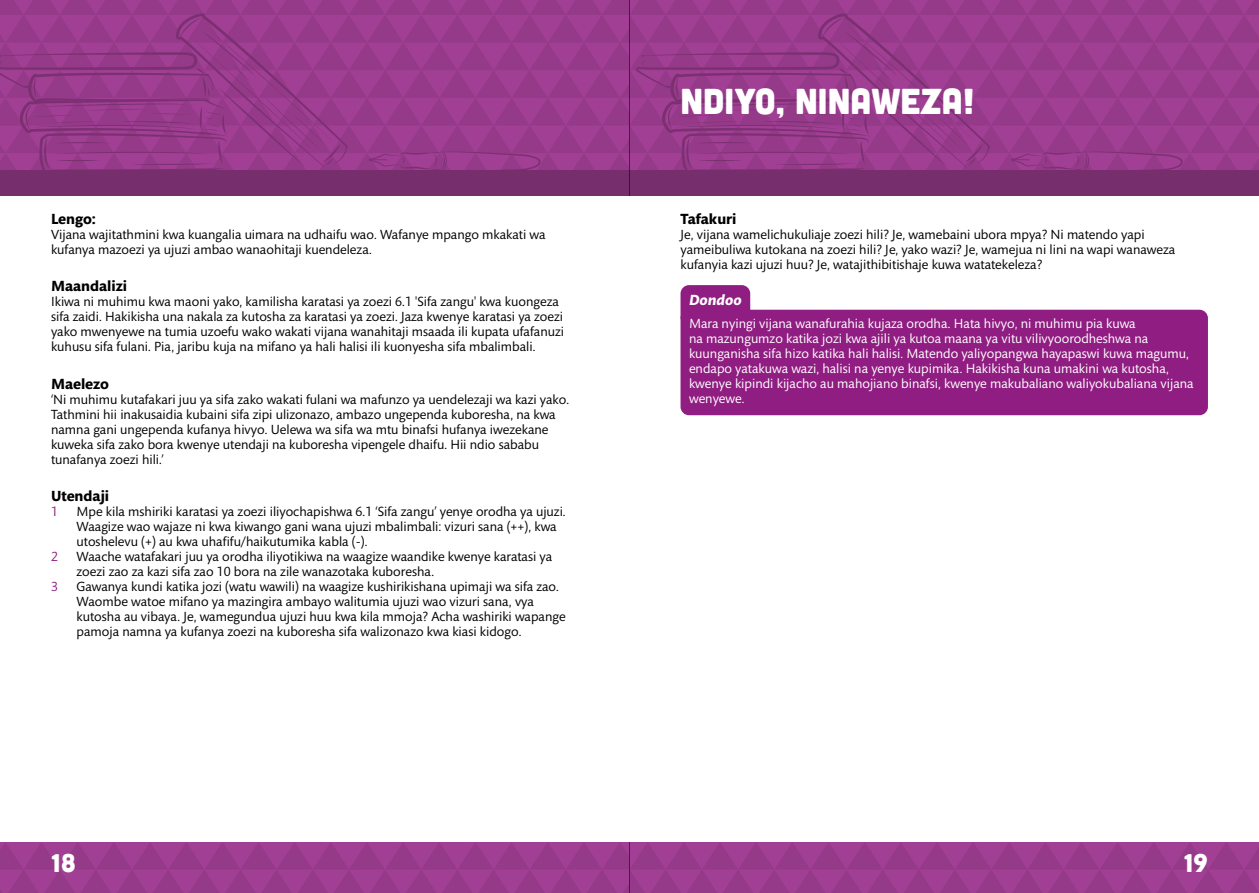
<style>
.page{position:relative;width:1259px;height:893px;background:#fff}
.page>*{position:absolute;margin:0;border:0;box-sizing:border-box;transform-origin:0 0}
.t1{font:36px "Cubano";color:#fff}
.t2{font:25.5px "Cubano";color:#fff}
.t3{font:700 15px "Mundo Sans Std";color:#000}
.t4{font:italic 700 15px "Mundo Sans Std";color:#fff}
.t5{font:13.5px/15px "Mundo Sans Std";color:#000}
.t6{font:13.5px/15px "Mundo Sans Std";color:#fff}
.t7{font:13.5px "Mundo Sans Std";color:#901d81}
</style>
<div class="page">
<svg style="left:629px;top:0;width:630px;height:196px;background:#913785"></svg>
<svg style="left:0;top:0;width:629px;height:196px;background:#933988"></svg>
<div style="left:0;top:842px;width:629px;height:51px;background:#9e3e91"></div>
<div style="left:629px;top:842px;width:630px;height:51px;background:#9e3e92"></div>
<div style="left:680px;top:285px;width:70px;height:41px;background:#901d81;border-radius:9px"></div>
<div style="left:680px;top:310px;width:528px;height:105px;background:#901d81;border-radius:9px"></div>
<p class="t3" style="left:51px;top:210px;width:46px">Lengo:</p>
<p class="t5" style="left:51px;top:227px;width:496px">Vijana wajitathmini kwa kuangalia uimara na udhaifu wao. Wafanye mpango mkakati wa kufanya mazoezi ya ujuzi ambao wanaohitaji kuendeleza.</p>
<p class="t3" style="left:51px;top:278px;width:77px">Maandalizi</p>
<p class="t5" style="left:51px;top:294px;width:514px">Ikiwa ni muhimu kwa maoni yako, kamilisha karatasi ya zoezi 6.1 'Sifa zangu' kwa kuongeza sifa zaidi. Hakikisha una nakala za kutosha za karatasi ya zoezi. Jaza kwenye karatasi ya zoezi yako mwenyewe na tumia uzoefu wako wakati vijana wanahitaji msaada ili kupata ufafanuzi kuhusu sifa fulani. Pia, jaribu kuja na mifano ya hali halisi ili kuonyesha sifa mbalimbali.</p>
<p class="t3" style="left:51px;top:375px;width:60px">Maelezo</p>
<p class="t5" style="left:51px;top:392px;width:520px">‘Ni muhimu kutafakari juu ya sifa zako wakati fulani wa mafunzo ya uendelezaji wa kazi yako.<br>Tathmini hii inakusaidia kubaini sifa zipi ulizonazo, ambazo ungependa kuboresha, na kwa namna gani ungependa kufanya hivyo. Uelewa wa sifa wa mtu binafsi hufanya iwezekane kuweka sifa zako bora kwenye utendaji na kuboresha vipengele dhaifu. Hii ndio sababu tunafanya zoezi hili.’</p>
<p class="t3" style="left:51px;top:488px;width:60px">Utendaji</p>
<p class="t7" style="left:51px;top:504px;width:8px">1</p>
<p class="t5" style="left:77px;top:504px;width:491px">Mpe kila mshiriki karatasi ya zoezi iliyochapishwa 6.1 ‘Sifa zangu’ yenye orodha ya ujuzi.<br>Waagize wao wajaze ni kwa kiwango gani wana ujuzi mbalimbali: vizuri sana (++), kwa utoshelevu (+) au kwa uhafifu/haikutumika kabla (-).</p>
<p class="t7" style="left:51px;top:549px;width:8px">2</p>
<p class="t5" style="left:77px;top:549px;width:477px">Waache watafakari juu ya orodha iliyotikiwa na waagize waandike kwenye karatasi ya zoezi zao za kazi sifa zao 10 bora na zile wanazotaka kuboresha.</p>
<p class="t7" style="left:51px;top:579px;width:8px">3</p>
<p class="t5" style="left:77px;top:579px;width:491px">Gawanya kundi katika jozi (watu wawili) na waagize kushirikishana upimaji wa sifa zao.<br>Waombe watoe mifano ya mazingira ambayo walitumia ujuzi wao vizuri sana, vya kutosha au vibaya. Je, wamegundua ujuzi huu kwa kila mmoja? Acha washiriki wapange pamoja namna ya kufanya zoezi na kuboresha sifa walizonazo kwa kiasi kidogo.</p>
<h1 class="t1" style="left:680px;top:78px;width:296px">NDIYO, NINAWEZA!</h1>
<p class="t3" style="left:680px;top:210px;width:57px">Tafakuri</p>
<p class="t5" style="left:680px;top:227px;width:496px">Je, vijana wamelichukuliaje zoezi hili? Je, wamebaini ubora mpya? Ni matendo yapi yameibuliwa kutokana na zoezi hili? Je, yako wazi? Je, wamejua ni lini na wapi wanaweza kufanyia kazi ujuzi huu? Je, watajithibitishaje kuwa watatekeleza?</p>
<p class="t4" style="left:689px;top:291px;width:54px">Dondoo</p>
<p class="t6" style="left:689px;top:316px;width:506px">Mara nyingi vijana wanafurahia kujaza orodha. Hata hivyo, ni muhimu pia kuwa<br>na mazungumzo katika jozi kwa ajili ya kutoa maana ya vitu vilivyoorodheshwa na kuunganisha sifa hizo katika hali halisi. Matendo yaliyopangwa hayapaswi kuwa magumu, endapo yatakuwa wazi, halisi na yenye kupimika. Hakikisha kuna umakini wa kutosha, kwenye kipindi kijacho au mahojiano binafsi, kwenye makubaliano waliyokubaliana vijana wenyewe.</p>
<h2 class="t2" style="left:51px;top:847px;width:26px">18</h2>
<h2 class="t2" style="left:1184px;top:847px;width:25px">19</h2>
</div>
